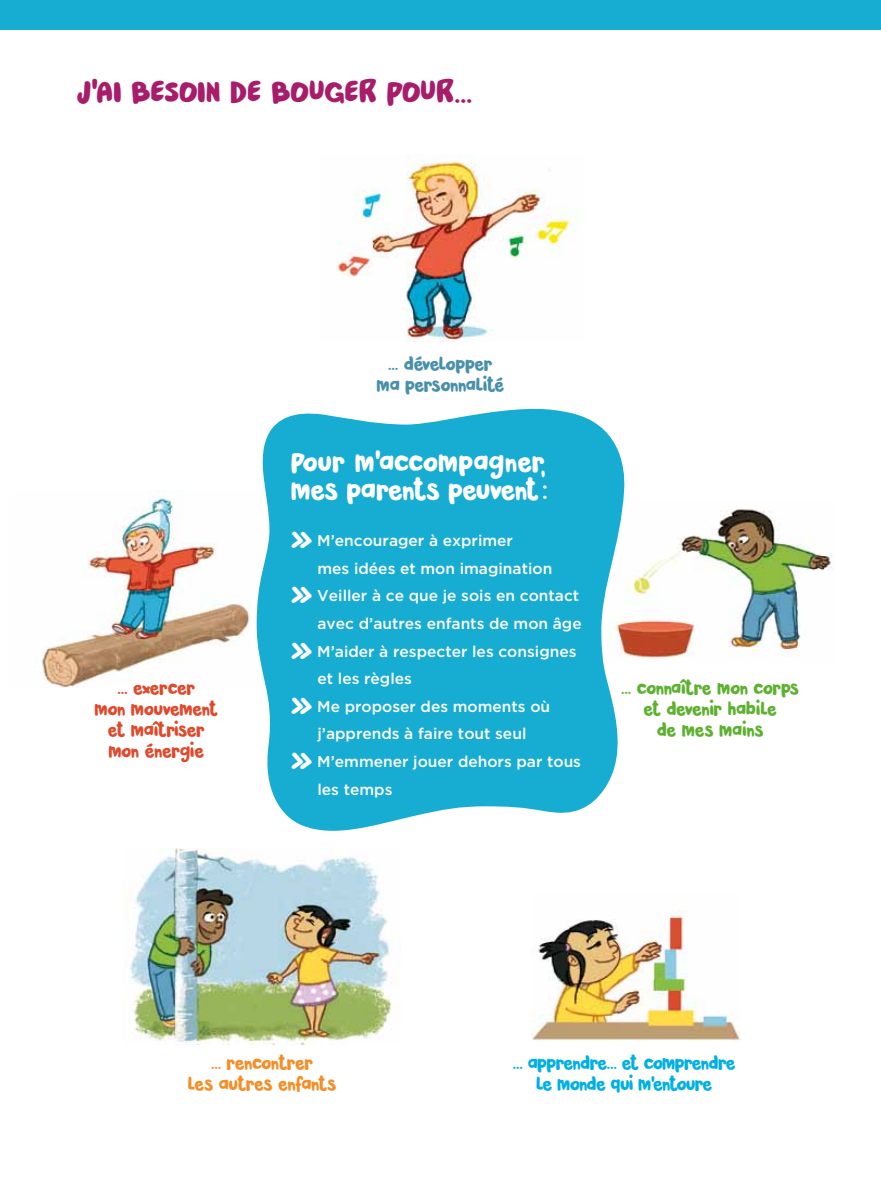
<style>
.page{position:relative;width:881px;height:1191px;background:#fff}
.page>*{position:absolute;margin:0;border:0;box-sizing:border-box;transform-origin:0 0}
.t1{font:31.5px "Pardesi";letter-spacing:-.025em;color:#a71d6a}
.t2{font:27px/27.6px "Pardesi";letter-spacing:-.02em;color:#fff}
.t3{font:18px/21px "Pardesi";letter-spacing:-.02em;color:#5eb130;text-align:center}
.t4{font:18px/21px "Pardesi";letter-spacing:-.04em;color:#00b0e3;text-align:center}
.t5{font:18px/21px "Pardesi";letter-spacing:-.03em;color:#df492c;text-align:center}
.t6{font:18px/21px "Pardesi";letter-spacing:-.03em;color:#f38f26;text-align:center}
.t7{font:18px/21px "Pardesi";letter-spacing:-.03em;color:#4790ab;text-align:center}
.t8{font:500 15.45px "Gotham";color:#fff}
.s1{font-family:"Pardesi";font-weight:400;font-size:30px}
</style>
<div class="page">
<div style="left:0;top:0;width:880px;height:30px;background:#17acd2"></div>
<img style="left:531px;top:910px;width:209px;height:131px">
<img style="left:625px;top:509px;width:208px;height:149px">
<img style="left:337px;top:154px;width:239px;height:187px">
<img style="left:42px;top:491px;width:209px;height:196px">
<img style="left:124px;top:849px;width:268px;height:195px">
<svg style="left:256px;top:408px;width:369px;height:423px;background:#32b5d7"></svg>
<h1 class="t1" style="left:77px;top:69px;width:397px">J’AI BESOIN DE BOUGER POUR…</h1>
<p class="t7" style="left:376px;top:353px;width:129px">… DÉVELOPPER<br>MA PERSONNALITÉ</p>
<h2 class="t2" style="left:290px;top:447px;width:258px">POUR M’ACCOMPAGNER,<br>MES PARENTS PEUVENT :</h2>
<p class="t8" style="left:290px;top:532px;width:224px"><span class="s1">»</span> M’encourager à exprimer</p>
<p class="t8" style="left:317px;top:559px;width:236px">mes idées et mon imagination</p>
<p class="t8" style="left:290px;top:587px;width:290px"><span class="s1">»</span> Veiller à ce que je sois en contact</p>
<p class="t8" style="left:317px;top:615px;width:266px">avec d’autres enfants de mon âge</p>
<p class="t8" style="left:290px;top:642px;width:287px"><span class="s1">»</span> M’aider à respecter les consignes</p>
<p class="t8" style="left:317px;top:670px;width:96px">et les règles</p>
<p class="t8" style="left:290px;top:697px;width:261px"><span class="s1">»</span> Me proposer des moments où</p>
<p class="t8" style="left:317px;top:725px;width:210px">j’apprends à faire tout seul</p>
<p class="t8" style="left:290px;top:752px;width:292px"><span class="s1">»</span> M’emmener jouer dehors par tous</p>
<p class="t8" style="left:317px;top:780px;width:76px">les temps</p>
<p class="t5" style="left:94px;top:676px;width:125px">… EXERCER<br>MON MOUVEMENT<br>ET MAÎTRISER<br>MON ÉNERGIE</p>
<p class="t3" style="left:621px;top:677px;width:179px">… CONNAÎTRE MON CORPS<br>ET DEVENIR HABILE<br>DE MES MAINS</p>
<p class="t6" style="left:188px;top:1051px;width:150px">… RENCONTRER<br>LES AUTRES ENFANTS</p>
<p class="t4" style="left:512px;top:1051px;width:224px">… APPRENDRE… ET COMPRENDRE<br>LE MONDE QUI M’ENTOURE</p>
</div>
